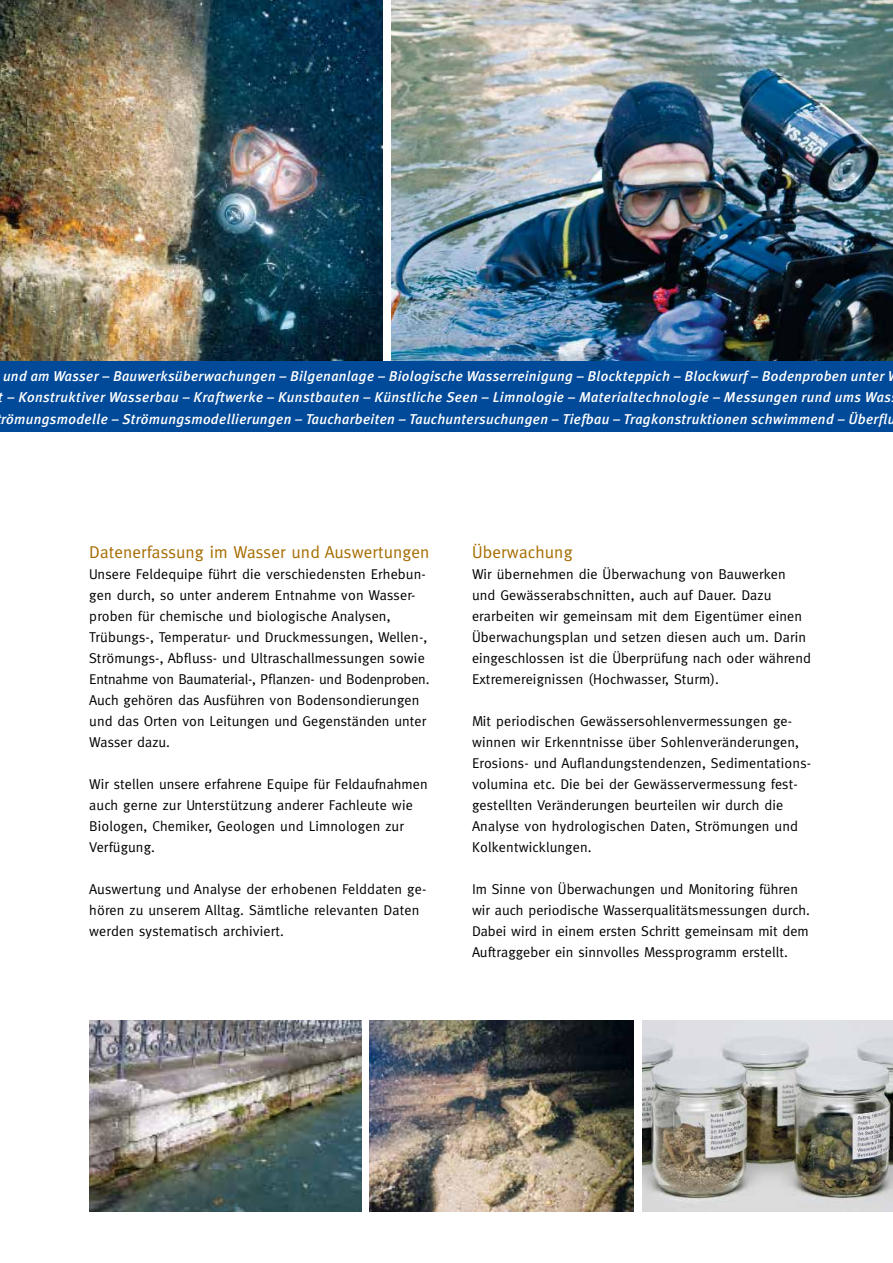
<style>
.page{position:relative;width:893px;height:1263px;background:#fff}
.page>*{position:absolute;margin:0;border:0;box-sizing:border-box;transform-origin:0 0}
.t1{font:17.25px "Meta";letter-spacing:.005em;color:#a66c00}
.t2{font:14.25px/21px "Meta";letter-spacing:.01em;color:#000}
.t3{font:italic 500 14.25px/21.3px "Meta Plus";letter-spacing:.02em;color:#fff}
</style>
<div class="page">
<img style="left:370px;top:1020px;width:264px;height:192px">
<img style="left:391px;top:0;width:502px;height:361px">
<img style="left:0;top:0;width:383px;height:361px">
<div style="left:0;top:361px;width:893px;height:71px;background:#004a99"></div>
<img style="left:89px;top:1020px;width:272px;height:192px">
<img style="left:642px;top:1020px;width:251px;height:192px">
<p class="t3" style="left:-1px;top:365px;width:898px">und am Wasser – Bauwerksüberwachungen – Bilgenanlage – Biologische Wasserreinigung – Blockteppich – Blockwurf – Bodenproben unter<br>t – Konstruktiver Wasserbau – Kraftwerke – Kunstbauten – Künstliche Seen – Limnologie – Materialtechnologie – Messungen rund ums Was römungsmodelle – Strömungsmodellierungen – Taucharbeiten – Tauchuntersuchungen – Tiefbau – Tragkonstruktionen schwimmend – Überflu</p>
<p class="t1" style="left:89px;top:542px;width:342px">Datenerfassung im Wasser und Auswertungen</p>
<p class="t2" style="left:89px;top:563px;width:342px">Unsere Feldequipe führt die verschiedensten Erhebun&shy;gen durch, so unter anderem Entnahme von Wasser&shy;proben für chemische und biologische Analysen, Trübungs-, Temperatur- und Druckmessungen, Wellen-, Strömungs-, Abfluss- und Ultraschallmessungen sowie Entnahme von Baumaterial-, Pflanzen- und Bodenproben.<br>Auch gehören das Ausführen von Bodensondierungen und das Orten von Leitungen und Gegenständen unter Wasser dazu.</p>
<p class="t2" style="left:89px;top:773px;width:340px">Wir stellen unsere erfahrene Equipe für Feldaufnahmen auch gerne zur Unterstützung anderer Fachleute wie Biologen, Chemiker, Geologen und Limnologen zur Verfügung.</p>
<p class="t2" style="left:89px;top:878px;width:339px">Auswertung und Analyse der erhobenen Felddaten ge&shy;hören zu unserem Alltag. Sämtliche relevanten Daten werden systematisch archiviert.</p>
<p class="t1" style="left:472px;top:542px;width:102px">Überwachung</p>
<p class="t2" style="left:472px;top:563px;width:341px">Wir übernehmen die Überwachung von Bauwerken und Gewässerabschnitten, auch auf Dauer. Dazu erarbeiten wir gemeinsam mit dem Eigentümer einen Überwachungsplan und setzen diesen auch um. Darin eingeschlossen ist die Überprüfung nach oder während Extremereignissen (Hochwasser, Sturm).</p>
<p class="t2" style="left:472px;top:710px;width:339px">Mit periodischen Gewässersohlenvermessungen ge&shy;winnen wir Erkenntnisse über Sohlenveränderungen, Erosions- und Auflandungstendenzen, Sedimentations&shy;volumina etc. Die bei der Gewässervermessung fest&shy;gestellten Veränderungen beurteilen wir durch die Analyse von hydrologischen Daten, Strömungen und Kolkentwicklungen.</p>
<p class="t2" style="left:472px;top:878px;width:339px">Im Sinne von Überwachungen und Monitoring führen wir auch periodische Wasserqualitätsmessungen durch.<br>Dabei wird in einem ersten Schritt gemeinsam mit dem Auftraggeber ein sinnvolles Messprogramm erstellt.</p>
</div>
